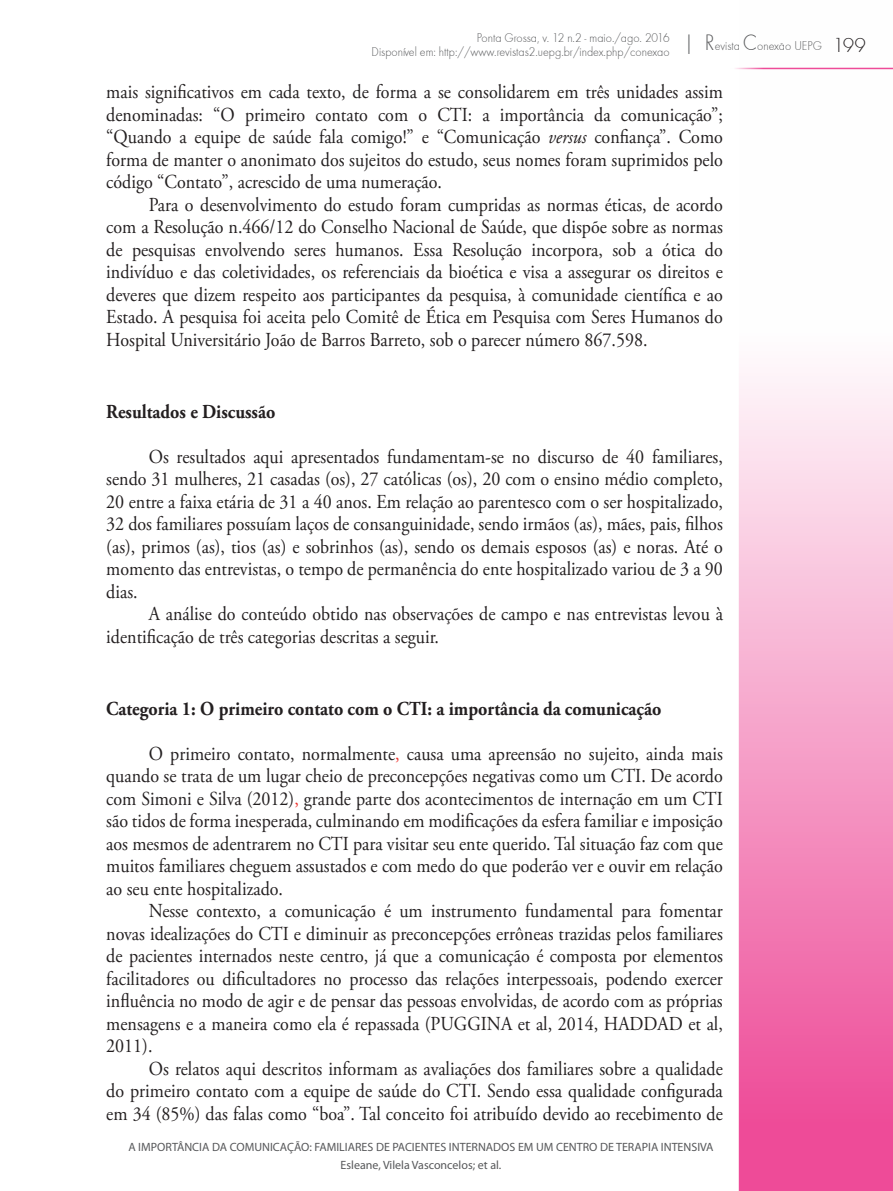
<style>
.page{position:relative;width:893px;height:1191px;background:#fff}
.page>*{position:absolute;margin:0;border:0;box-sizing:border-box;transform-origin:0 0}
.t1{font:21px "Futura TEE Ligh";color:#231f20}
.t2{font:19.8px/22.5px "Adobe Garamond Pro";color:#231f20;text-align:justify;scale:.91 1}
.t3{font:700 19.8px "Adobe Garamond Pro";color:#231f20;scale:.91 1}
.t4{font:13.2px/14.4px "Futura TEE Ligh";color:#57585a;scale:.91 1}
.t5{font:12px/18.6px "Myriad Pro";color:#57585a;text-align:center}
.s1{font-style:italic}
.s2{color:#ee2f2a}
</style>
<div class="page">
<svg style="left:739px;top:67px;width:154px;height:1124px"></svg>
<hr style="left:730px;top:68px;width:163px;height:1px;background:#ee4b98">
<p class="t4" style="left:372px;top:30px;width:496px;text-indent:105px">Ponta Grossa, v. 12 n.2 - maio./ago. 2016<br>Disponível em: http://www.revistas2.uepg.br/index.php/conexao <sup>|</sup> <sup>R</sup>evista <sup>C</sup>onexao UEPG</p>
<p class="t4" style="left:781px;top:35px;width:4px">-</p>
<p class="t2" style="left:106px;top:81px;width:679px">mais significativos em cada texto, de forma a se consolidarem em três unidades assim denominadas: “O primeiro contato com o CTI: a importância da comunicação”; “Quando a equipe de saúde fala comigo!” e “Comunicação <span class="s1">versus</span> confiança”. Como forma de manter o anonimato dos sujeitos do estudo, seus nomes foram suprimidos pelo código “Contato”, acrescido de uma numeração.</p>
<p class="t2" style="left:106px;top:194px;width:679px;text-indent:43px">Para o desenvolvimento do estudo foram cumpridas as normas éticas, de acordo com a Resolução n.466/12 do Conselho Nacional de Saúde, que dispõe sobre as normas de pesquisas envolvendo seres humanos. Essa Resolução incorpora, sob a ótica do indivíduo e das coletividades, os referenciais da bioética e visa a assegurar os direitos e deveres que dizem respeito aos participantes da pesquisa, à comunidade científica e ao Estado. A pesquisa foi aceita pelo Comitê de Ética em Pesquisa com Seres Humanos do Hospital Universitário João de Barros Barreto, sob o parecer número 867.598.</p>
<p class="t1" style="left:833px;top:33px;width:35px">199</p>
<p class="t3" style="left:106px;top:400px;width:187px">Resultados e Discussão</p>
<p class="t2" style="left:106px;top:446px;width:679px;text-indent:43px">Os resultados aqui apresentados fundamentam-se no discurso de 40 familiares, sendo 31 mulheres, 21 casadas (os), 27 católicas (os), 20 com o ensino médio completo, 20 entre a faixa etária de 31 a 40 anos. Em relação ao parentesco com o ser hospitalizado, 32 dos familiares possuíam laços de consanguinidade, sendo irmãos (as), mães, pais, filhos (as), primos (as), tios (as) e sobrinhos (as), sendo os demais esposos (as) e noras. Até o momento das entrevistas, o tempo de permanência do ente hospitalizado variou de 3 a 90 dias.</p>
<p class="t2" style="left:106px;top:603px;width:679px;text-indent:43px">A análise do conteúdo obtido nas observações de campo e nas entrevistas levou à identificação de três categorias descritas a seguir.</p>
<p class="t3" style="left:106px;top:697px;width:611px">Categoria 1: O primeiro contato com o CTI: a importância da comunicação</p>
<p class="t2" style="left:106px;top:743px;width:679px;text-indent:43px">O primeiro contato, normalmente<span class="s2">,</span> causa uma apreensão no sujeito, ainda mais quando se trata de um lugar cheio de preconcepções negativas como um CTI. De acordo com Simoni e Silva (2012)<span class="s2">,</span> grande parte dos acontecimentos de internação em um CTI são tidos de forma inesperada, culminando em modificações da esfera familiar e imposição aos mesmos de adentrarem no CTI para visitar seu ente querido. Tal situação faz com que muitos familiares cheguem assustados e com medo do que poderão ver e ouvir em relação ao seu ente hospitalizado.</p>
<p class="t2" style="left:106px;top:900px;width:679px;text-indent:43px">Nesse contexto, a comunicação é um instrumento fundamental para fomentar novas idealizações do CTI e diminuir as preconcepções errôneas trazidas pelos familiares de pacientes internados neste centro, já que a comunicação é composta por elementos facilitadores ou dificultadores no processo das relações interpessoais, podendo exercer influência no modo de agir e de pensar das pessoas envolvidas, de acordo com as próprias mensagens e a maneira como ela é repassada (PUGGINA et al, 2014, HADDAD et al, 2011).</p>
<p class="t2" style="left:106px;top:1058px;width:679px;text-indent:43px">Os relatos aqui descritos informam as avaliações dos familiares sobre a qualidade do primeiro contato com a equipe de saúde do CTI. Sendo essa qualidade configurada em 34 (85%) das falas como “boa”. Tal conceito foi atribuído devido ao recebimento de</p>
<p class="t5" style="left:128px;top:1137px;width:587px">A IMPORTÂNCIA DA COMUNICAÇÃO: FAMILIARES DE PACIENTES INTERNADOS EM UM CENTRO DE TERAPIA INTENSIVA<br>Esleane, Vilela Vasconcelos; et al.</p>
</div>
